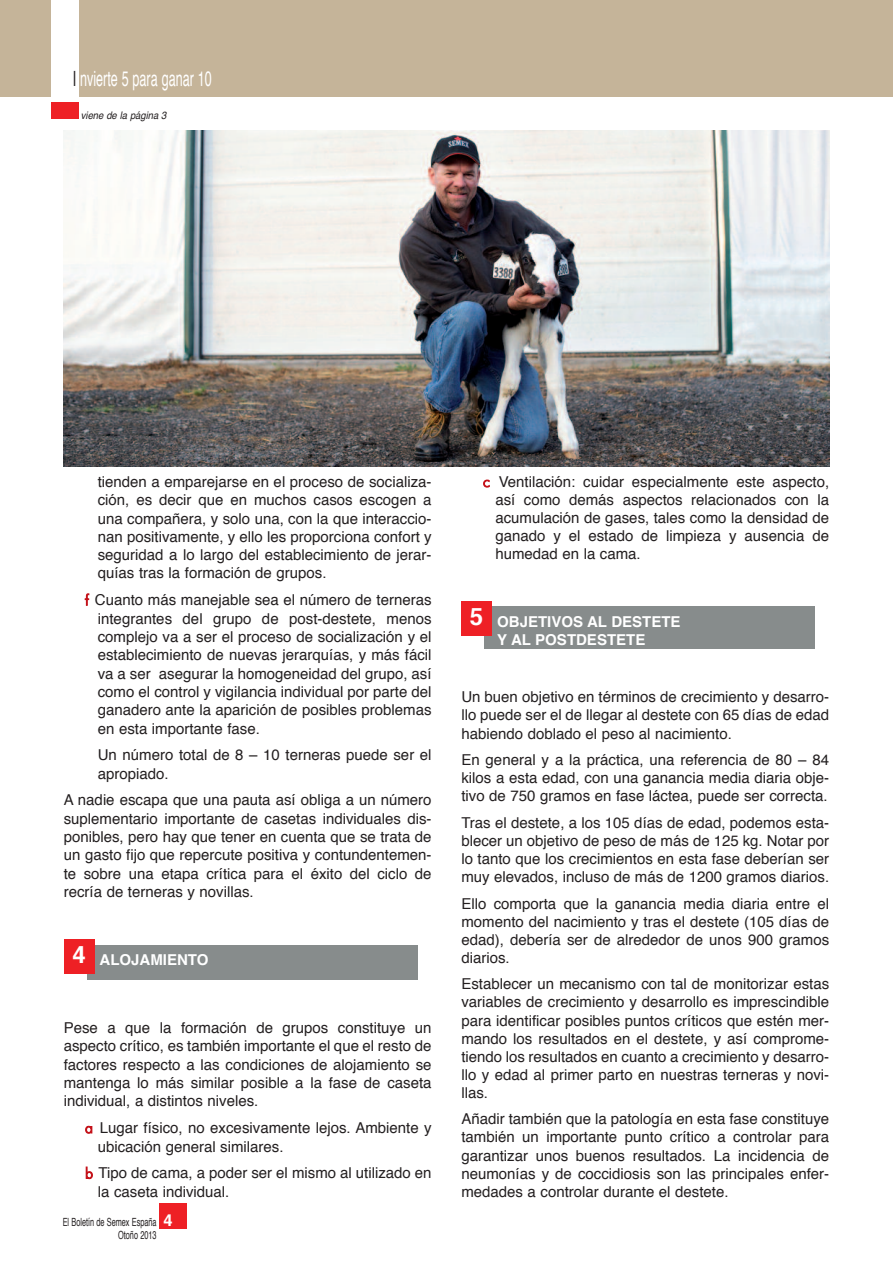
<style>
.page{position:relative;width:893px;height:1263px;background:#fff}
.page>*{position:absolute;margin:0;border:0;box-sizing:border-box;transform-origin:0 0}
.t1{font:700 24px "Helvetica";color:#fff}
.t2{font:21px "Helvetica";color:#fff;scale:.6 1}
.t3{font:15px/18px "Helvetica";color:#231f20;text-align:justify}
.t4{font:700 15px/18px "Helvetica";color:#fff}
.t5{font:11.25px/13.5px "Helvetica";color:#231f20;scale:.65 1}
.t6{font:italic 10.5px "Helvetica";color:#231f20;scale:.9 1}
.s1{color:#231f20}
.s2{font-family:"Futura BT";font-weight:300;color:#c4121a}
.s3{font-size:24px}
.s4{font-weight:700;font-size:16.5px;color:#fff}
</style>
<div class="page">
<div style="left:87px;top:945px;width:330px;height:34px;background:#878c8c"></div>
<div style="left:64px;top:939px;width:30px;height:34px;background:#ee2025"></div>
<div style="left:484px;top:607px;width:331px;height:42px;background:#878c8c"></div>
<div style="left:461px;top:601px;width:31px;height:34px;background:#ee2025"></div>
<div style="left:0;top:0;width:893px;height:97px;background:#c5b499"></div>
<div style="left:51px;top:0;width:27px;height:110px;background:#fff"></div>
<div style="left:51px;top:102px;width:27px;height:16px;background:#ee2025"></div>
<div style="left:159px;top:1203px;width:27px;height:25px;background:#ee2025"></div>
<img style="left:64px;top:131px;width:765px;height:336px">
<h2 class="t2" style="left:73px;top:70px;width:233px"><span class="s1">I</span> nvierte 5 para ganar 10</h2>
<p class="t6" style="left:81px;top:111px;width:97px">viene de la página 3</p>
<p class="t3" style="left:98px;top:474px;width:335px">tienden a emparejarse en el proceso de socializa&shy;ción, es decir que en muchos casos escogen a una compañera, y solo una, con la que interaccio&shy;nan positivamente, y ello les proporciona confort y seguridad a lo largo del establecimiento de jerar&shy;quías tras la formación de grupos.</p>
<p class="t3" style="left:98px;top:592px;width:335px;text-indent:-13px"><span class="s2">f</span> Cuanto más manejable sea el número de terneras integrantes del grupo de post-destete, menos complejo va a ser el proceso de socialización y el establecimiento de nuevas jerarquías, y más fácil va a ser asegurar la homogeneidad del grupo, así como el control y vigilancia individual por parte del ganadero ante la aparición de posibles problemas en esta importante fase.</p>
<p class="t3" style="left:98px;top:747px;width:335px">Un número total de 8 – 10 terneras puede ser el apropiado.</p>
<p class="t3" style="left:64px;top:792px;width:369px">A nadie escapa que una pauta así obliga a un número suplementario importante de casetas individuales dis&shy;ponibles, pero hay que tener en cuenta que se trata de un gasto fijo que repercute positiva y contundentemen&shy;te sobre una etapa crítica para el éxito del ciclo de recría de terneras y novillas.</p>
<p class="t4" style="left:72px;top:952px;width:138px"><span class="s3">4</span> ALOJAMIENTO</p>
<p class="t3" style="left:64px;top:1020px;width:369px">Pese a que la formación de grupos constituye un aspecto crítico, es también importante el que el resto de factores respecto a las condiciones de alojamiento se mantenga lo más similar posible a la fase de caseta individual, a distintos niveles.</p>
<p class="t3" style="left:98px;top:1120px;width:335px;text-indent:-13px"><span class="s2">a</span> Lugar físico, no excesivamente lejos. Ambiente y ubicación general similares.</p>
<p class="t3" style="left:98px;top:1165px;width:335px;text-indent:-13px"><span class="s2">b</span> Tipo de cama, a poder ser el mismo al utilizado en la caseta individual.</p>
<p class="t5" style="left:118px;top:1216px;width:85px;text-indent:-55px">El Boletín de Semex España <span class="s4">4<br></span>Otoño 2013</p>
<p class="t3" style="left:495px;top:474px;width:335px;text-indent:-12px"><span class="s2">c</span> Ventilación: cuidar especialmente este aspecto, así como demás aspectos relacionados con la acumulación de gases, tales como la densidad de ganado y el estado de limpieza y ausencia de humedad en la cama.</p>
<h1 class="t1" style="left:470px;top:607px;width:15px">5</h1>
<p class="t4" style="left:497px;top:614px;width:185px">OBJETIVOS AL DESTETE<br>Y AL POSTDESTETE</p>
<p class="t3" style="left:461px;top:689px;width:369px">Un buen objetivo en términos de crecimiento y desarro&shy;llo puede ser el de llegar al destete con 65 días de edad habiendo doblado el peso al nacimiento.</p>
<p class="t3" style="left:461px;top:752px;width:369px">En general y a la práctica, una referencia de 80 – 84 kilos a esta edad, con una ganancia media diaria obje&shy;tivo de 750 gramos en fase láctea, puede ser correcta.</p>
<p class="t3" style="left:461px;top:815px;width:369px">Tras el destete, a los 105 días de edad, podemos esta&shy;blecer un objetivo de peso de más de 125 kg. Notar por lo tanto que los crecimientos en esta fase deberían ser muy elevados, incluso de más de 1200 gramos diarios.</p>
<p class="t3" style="left:461px;top:895px;width:369px">Ello comporta que la ganancia media diaria entre el momento del nacimiento y tras el destete (105 días de edad), debería ser de alrededor de unos 900 gramos diarios.</p>
<p class="t3" style="left:461px;top:976px;width:369px">Establecer un mecanismo con tal de monitorizar estas variables de crecimiento y desarrollo es imprescindible para identificar posibles puntos críticos que estén mer&shy;mando los resultados en el destete, y así comprome&shy;tiendo los resultados en cuanto a crecimiento y desarro&shy;llo y edad al primer parto en nuestras terneras y novi&shy;llas.</p>
<p class="t3" style="left:461px;top:1111px;width:369px">Añadir también que la patología en esta fase constituye también un importante punto crítico a controlar para garantizar unos buenos resultados. La incidencia de neumonías y de coccidiosis son las principales enfer&shy;medades a controlar durante el destete.</p>
</div>
